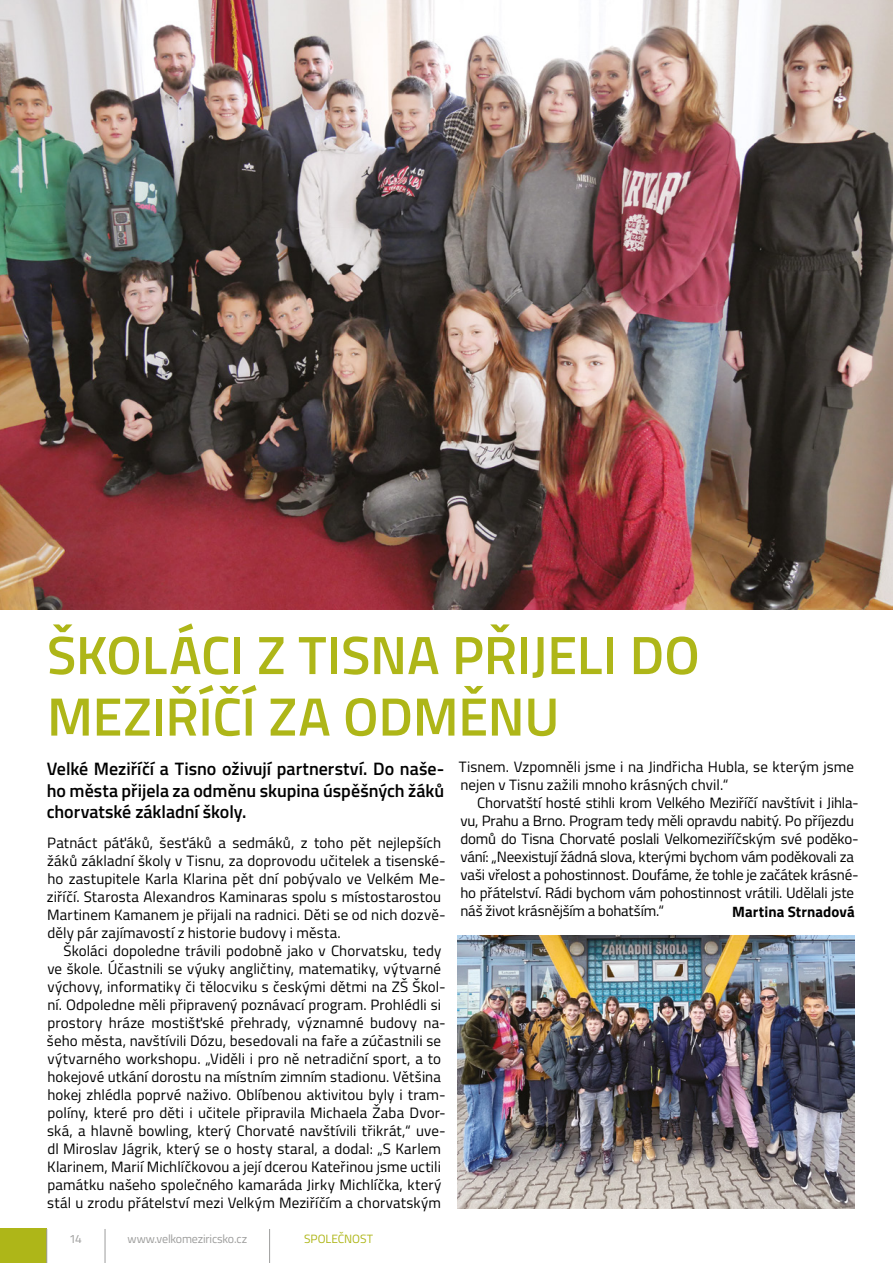
<style>
.page{position:relative;width:893px;height:1263px;background:#fff}
.page>*{position:absolute;margin:0;border:0;box-sizing:border-box;transform-origin:0 0}
.t1{font:600 54px/61.5px "Titillium Web";letter-spacing:-.005em;color:#aeb618}
.t2{font:600 18px/21.6px "Titillium Web";letter-spacing:-.005em;color:#000;text-align:justify}
.t3{font:15px/18px "Titillium Web";letter-spacing:.005em;color:#000}
.t4{font:15px/18px "Titillium Web";letter-spacing:-.015em;color:#000}
.t5{font:700 15px "Titillium Web";letter-spacing:.005em;color:#000}
.t6{font:12px "Titillium Web";letter-spacing:-.015em;color:#9d9d9c}
.t7{font:12px "Titillium Web";letter-spacing:-.005em;color:#aeb618}
</style>
<div class="page">
<div style="left:0;top:1229px;width:47px;height:34px;background:#aeb618"></div>
<hr style="left:46px;top:1229px;width:1px;height:34px;background:#9d9d9c">
<hr style="left:105px;top:1229px;width:1px;height:34px;background:#9d9d9c">
<hr style="left:269px;top:1229px;width:1px;height:34px;background:#9d9d9c">
<img style="left:0;top:0;width:893px;height:609px">
<img style="left:457px;top:935px;width:398px;height:274px">
<h1 class="t1" style="left:47px;top:622px;width:654px">ŠKOLÁCI Z TISNA PŘIJELI DO<br>MEZIŘÍČÍ ZA ODMĚNU</h1>
<p class="t2" style="left:47px;top:757px;width:399px">Velké Meziříčí a Tisno oživují partnerství. Do naše&shy;ho města přijela za odměnu skupina úspěšných žáků chorvatské základní školy.</p>
<p class="t3" style="left:47px;top:833px;width:400px">Patnáct páťáků, šesťáků a sedmáků, z toho pět nejlepších žáků základní školy v Tisnu, za doprovodu učitelek a tisenské&shy;ho zastupitele Karla Klarina pět dní pobývalo ve Velkém Me&shy;ziříčí. Starosta Alexandros Kaminaras spolu s místostarostou Martinem Kamanem je přijali na radnici. Děti se od nich dozvě&shy;děly pár zajímavostí z historie budovy i města.</p>
<p class="t3" style="left:47px;top:941px;width:400px;text-indent:17px">Školáci dopoledne trávili podobně jako v Chorvatsku, tedy ve škole. Účastnili se výuky angličtiny, matematiky, výtvarné výchovy, informatiky či tělocviku s českými dětmi na ZŠ Škol&shy;ní. Odpoledne měli připravený poznávací program. Prohlédli si prostory hráze mostišťské přehrady, významné budovy na&shy;šeho města, navštívili Dózu, besedovali na faře a zúčastnili se výtvarného workshopu. „Viděli i pro ně netradiční sport, a to hokejové utkání dorostu na místním zimním stadionu. Většina hokej zhlédla poprvé naživo. Oblíbenou aktivitou byly i tram&shy;políny, které pro děti i učitele připravila Michaela Žaba Dvor&shy;ská, a hlavně bowling, který Chorvaté navštívili třikrát,“ uve&shy;dl Miroslav Jágrik, který se o hosty staral, a dodal: „S Karlem Klarinem, Marií Michlíčkovou a její dcerou Kateřinou jsme uctili památku našeho společného kamaráda Jirky Michlíčka, který stál u zrodu přátelství mezi Velkým Meziříčím a chorvatským</p>
<p class="t3" style="left:459px;top:757px;width:397px">Tisnem. Vzpomněli jsme i na Jindřicha Hubla, se kterým jsme nejen v Tisnu zažili mnoho krásných chvil.“</p>
<p class="t4" style="left:460px;top:793px;width:400px;text-indent:17px">Chorvatští hosté stihli krom Velkého Meziříčí navštívit i Jihla&shy;vu, Prahu a Brno. Program tedy měli opravdu nabitý. Po příjezdu domů do Tisna Chorvaté poslali Velkomeziříčským své poděko&shy;vání: „Neexistují žádná slova, kterými bychom vám poděkovali za vaši vřelost a pohostinnost. Doufáme, že tohle je začátek krásné&shy;ho přátelství. Rádi bychom vám pohostinnost vrátili. Udělali jste náš život krásnějším a bohatším.“</p>
<p class="t5" style="left:732px;top:900px;width:124px">Martina Strnadová</p>
<p class="t6" style="left:69px;top:1229px;width:14px">14</p>
<p class="t6" style="left:127px;top:1229px;width:121px">www.velkomeziricsko.cz</p>
<p class="t7" style="left:304px;top:1229px;width:71px">SPOLEČNOST</p>
</div>
